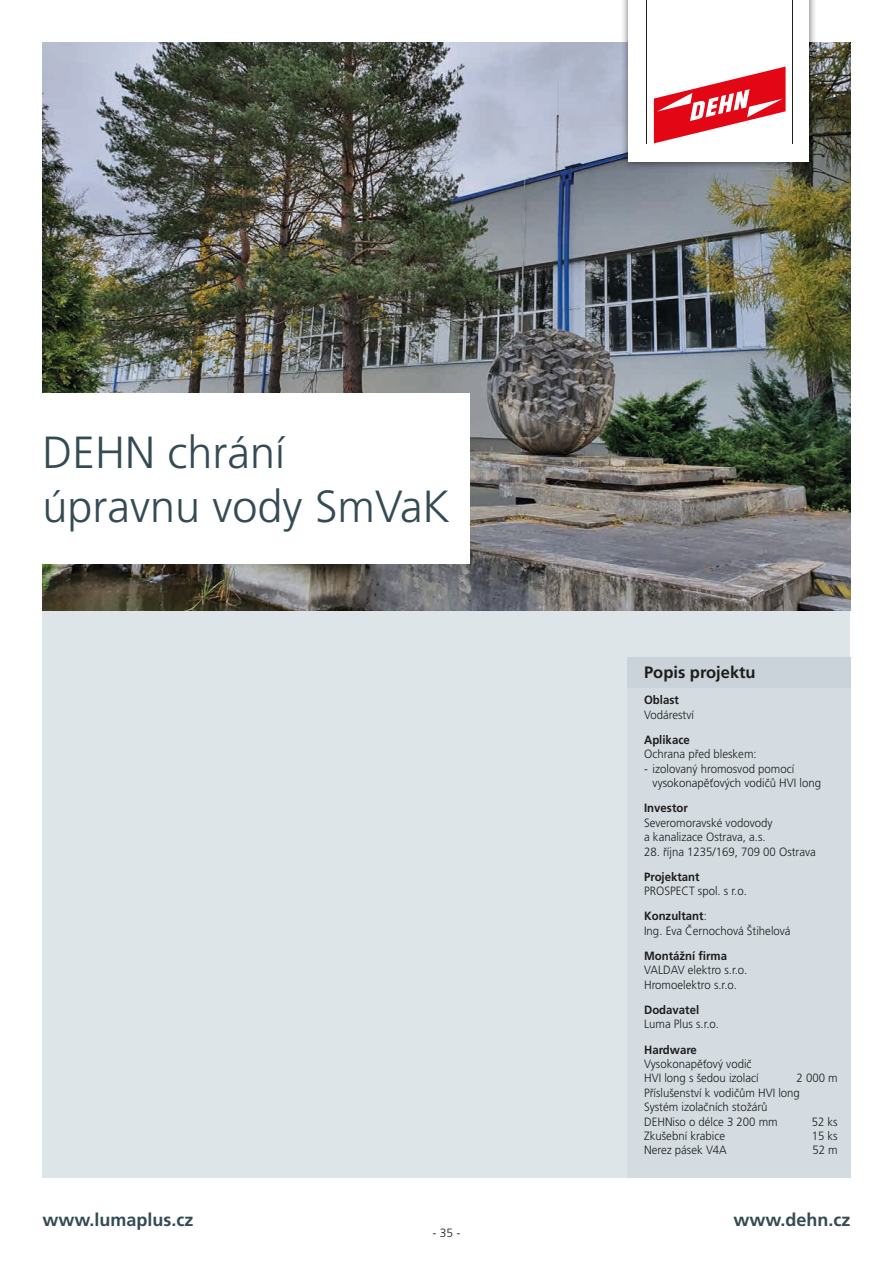
<style>
.page{position:relative;width:893px;height:1263px;background:#fff}
.page>*{position:absolute;margin:0;border:0;box-sizing:border-box;transform-origin:0 0}
.t1{font:300 45px/54px "Frutiger CE";color:#354b54}
.t2{font:700 18px "Frutiger CE";color:#354b54}
.t3{font:700 16.5px "Frutiger CE";color:#1d1d1b}
.t4{font:300 12px/14.4px "Frutiger CE";color:#1d1d1b;scale:.95 1}
.t5{font:700 12px "Frutiger CE";color:#1d1d1b;scale:.95 1}
.t6{font:300 12px "Frutiger CE";color:#1d1d1b}
.s1{font-weight:700}
</style>
<div class="page">
<div style="left:43px;top:610px;width:807px;height:568px;background:#dee5e9"></div>
<img style="left:43px;top:43px;width:807px;height:567px">
<div style="left:620px;top:0;width:197px;height:170px;background:#1d1d1b;opacity:.65"></div>
<div style="left:628px;top:0;width:181px;height:162px;background:#fff"></div>
<svg style="left:654px;top:67px;width:132px;height:76px"></svg>
<hr style="left:646px;top:0;width:1px;height:143px;background:#1d1d1b">
<hr style="left:792px;top:0;width:1px;height:143px;background:#1d1d1b">
<div style="left:627px;top:657px;width:223px;height:521px;background:#d4dce2"></div>
<div style="left:627px;top:657px;width:223px;height:30px;background:#c9d3d9"></div>
<div style="left:38px;top:393px;width:432px;height:170px;background:#fff"></div>
<h1 class="t1" style="left:43px;top:426px;width:409px">DEHN chrání úpravnu vody SmVaK</h1>
<h3 class="t3" style="left:644px;top:662px;width:113px">Popis projektu</h3>
<p class="t5" style="left:644px;top:693px;width:38px">Oblast</p>
<p class="t4" style="left:644px;top:707px;width:54px">Vodáreství</p>
<p class="t5" style="left:644px;top:732px;width:50px">Aplikace</p>
<p class="t4" style="left:644px;top:747px;width:120px">Ochrana před bleskem:</p>
<p class="t4" style="left:653px;top:761px;width:179px;text-indent:-9px">- izolovaný hromosvod pomocí vysokonapěťových vodičů HVI long</p>
<p class="t5" style="left:644px;top:801px;width:48px">Investor</p>
<p class="t4" style="left:644px;top:815px;width:137px">Severomoravské vodovody a kanalizace Ostrava, a.s.</p>
<p class="t4" style="left:644px;top:844px;width:182px">28. října 1235/169, 709 00 Ostrava</p>
<p class="t5" style="left:644px;top:869px;width:60px">Projektant</p>
<p class="t4" style="left:644px;top:878px;width:110px;line-height:25.2px">PROSPECT spol. s r.o.<br><span class="s1">Konzultant</span>:</p>
<p class="t4" style="left:644px;top:923px;width:156px">Ing. Eva Černochová Štihelová</p>
<p class="t5" style="left:644px;top:948px;width:89px">Montážní firma</p>
<p class="t4" style="left:644px;top:963px;width:110px">VALDAV elektro s.r.o.<br>Hromoelektro s.r.o.</p>
<p class="t5" style="left:644px;top:1002px;width:60px">Dodavatel</p>
<p class="t4" style="left:644px;top:1017px;width:80px">Luma Plus s.r.o.</p>
<p class="t5" style="left:644px;top:1042px;width:57px">Hardware</p>
<p class="t4" style="left:644px;top:1057px;width:122px">Vysokonapěťový vodič<br>HVI long s šedou izolací</p>
<p class="t4" style="left:644px;top:1071px;width:205px;text-indent:152px">2 000 m<br>Příslušenství k vodičům HVI long<br>Systém izolačních stožárů<br>DEHNiso o délce 3 200 mm</p>
<p class="t4" style="left:812px;top:1114px;width:29px">52 ks</p>
<p class="t4" style="left:644px;top:1129px;width:87px">Zkušební krabice</p>
<p class="t4" style="left:812px;top:1129px;width:29px">15 ks</p>
<p class="t4" style="left:644px;top:1143px;width:89px">Nerez pásek V4A</p>
<p class="t4" style="left:812px;top:1143px;width:28px">52 m</p>
<h2 class="t2" style="left:43px;top:1209px;width:153px">www.lumaplus.cz</h2>
<h2 class="t2" style="left:733px;top:1209px;width:119px">www.dehn.cz</h2>
<p class="t6" style="left:432px;top:1226px;width:30px">- 35 -</p>
</div>
